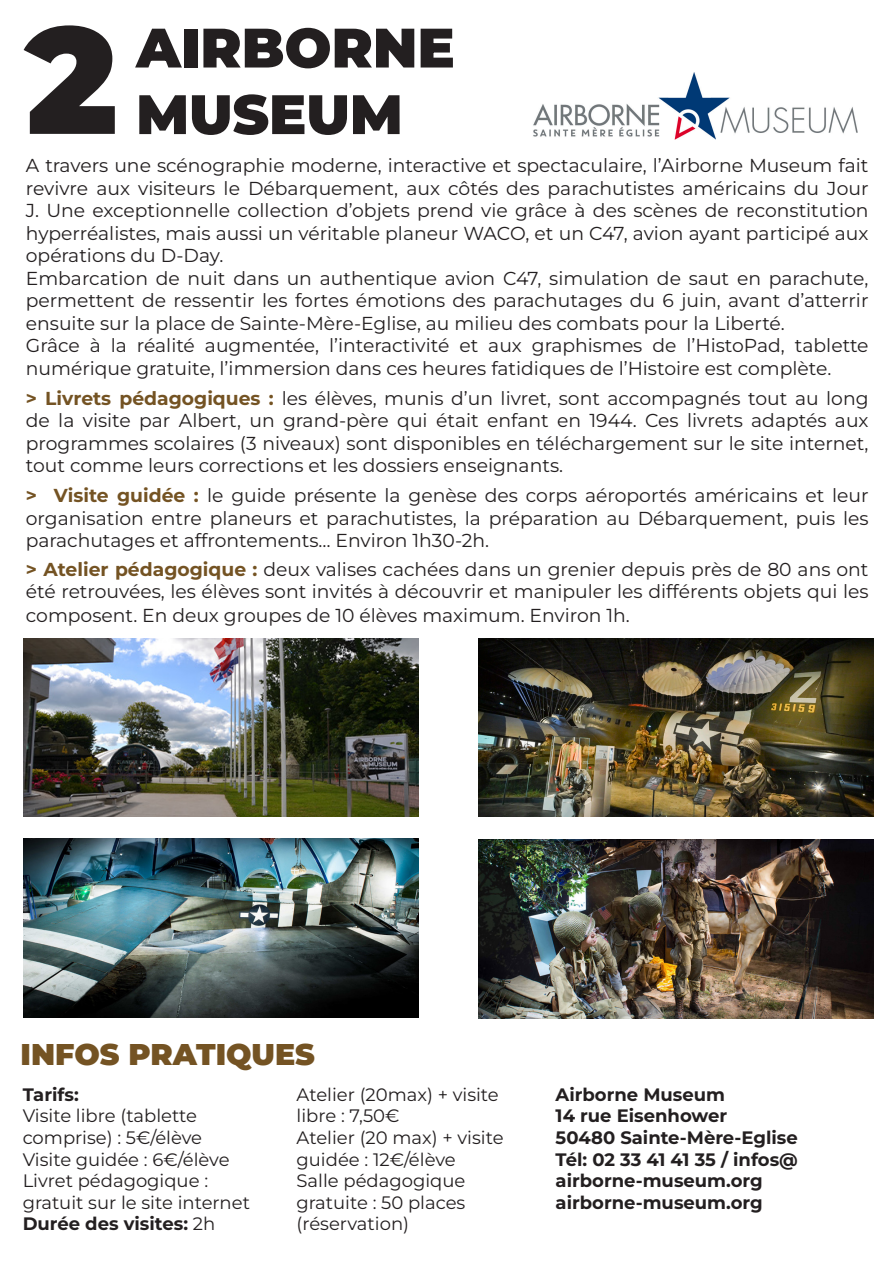
<style>
.page{position:relative;width:893px;height:1263px;background:#fff}
.page>*{position:absolute;margin:0;border:0;box-sizing:border-box;transform-origin:0 0}
.t1{font:900 151.5px "Montserrat";color:#231f20}
.t2{font:900 55.5px "Montserrat";color:#231f20}
.t3{font:900 30px "Montserrat";color:#745323}
.t4{font:18.75px/22.5px "Montserrat";color:#231f20;text-align:justify}
.t5{font:18px/21.6px "Montserrat";color:#231f20}
.t6{font:700 18px/21.6px "Montserrat";color:#231f20}
.s1{font-weight:700;color:#745323}
.s2{font-weight:400}
</style>
<div class="page">
<img style="left:23px;top:638px;width:396px;height:179px">
<img style="left:478px;top:638px;width:396px;height:179px">
<img style="left:533px;top:72px;width:325px;height:68px">
<img style="left:23px;top:839px;width:396px;height:178px">
<img style="left:478px;top:840px;width:396px;height:178px">
<p class="t1" style="left:26px;top:-21px;width:94px">2</p>
<p class="t2" style="left:136px;top:11px;width:320px">AIRBORNE</p>
<p class="t2" style="left:136px;top:77px;width:268px">MUSEUM</p>
<p class="t4" style="left:26px;top:154px;width:844px">A travers une scénographie moderne, interactive et spectaculaire, l’Airborne Museum fait revivre aux visiteurs le Débarquement, aux côtés des parachutistes américains du Jour J. Une exceptionnelle collection d’objets prend vie grâce à des scènes de reconstitution hyperréalistes, mais aussi un véritable planeur WACO, et un C47, avion ayant participé aux opérations du D-Day.</p>
<p class="t4" style="left:26px;top:266px;width:844px">Embarcation de nuit dans un authentique avion C47, simulation de saut en parachute, permettent de ressentir les fortes émotions des parachutages du 6 juin, avant d’atterrir ensuite sur la place de Sainte-Mère-Eglise, au milieu des combats pour la Liberté.</p>
<p class="t4" style="left:26px;top:334px;width:844px">Grâce à la réalité augmentée, l’interactivité et aux graphismes de l’HistoPad, tablette numérique gratuite, l’immersion dans ces heures fatidiques de l’Histoire est complète.</p>
<p class="t4" style="left:26px;top:386px;width:844px"><span class="s1">&gt; Livrets pédagogiques :</span> les élèves, munis d’un livret, sont accompagnés tout au long de la visite par Albert, un grand-père qui était enfant en 1944. Ces livrets adaptés aux programmes scolaires (3 niveaux) sont disponibles en téléchargement sur le site internet, tout comme leurs corrections et les dossiers enseignants.</p>
<p class="t4" style="left:26px;top:484px;width:844px"><span class="s1">&gt; Visite guidée :</span> le guide présente la genèse des corps aéroportés américains et leur organisation entre planeurs et parachutistes, la préparation au Débarquement, puis les parachutages et affrontements… Environ 1h30-2h.</p>
<p class="t4" style="left:26px;top:557px;width:844px;line-height:23px"><span class="s1">&gt; Atelier pédagogique :</span> deux valises cachées dans un grenier depuis près de 80 ans ont été retrouvées, les élèves sont invités à découvrir et manipuler les différents objets qui les composent. En deux groupes de 10 élèves maximum. Environ 1h.</p>
<p class="t3" style="left:21px;top:1034px;width:296px">INFOS PRATIQUES</p>
<p class="t6" style="left:23px;top:1083px;width:58px">Tarifs:</p>
<p class="t5" style="left:23px;top:1105px;width:181px">Visite libre (tablette comprise) : 5€/élève</p>
<p class="t5" style="left:23px;top:1148px;width:208px">Visite guidée : 6€/élève</p>
<p class="t5" style="left:23px;top:1169px;width:187px">Livret pédagogique :</p>
<p class="t5" style="left:23px;top:1191px;width:229px">gratuit sur le site internet</p>
<p class="t6" style="left:23px;top:1213px;width:194px">Durée des visites: <span class="s2">2h</span></p>
<p class="t5" style="left:297px;top:1083px;width:204px">Atelier (20max) + visite libre : 7,50€</p>
<p class="t5" style="left:297px;top:1126px;width:208px">Atelier (20 max) + visite guidée : 12€/élève</p>
<p class="t5" style="left:297px;top:1169px;width:170px;text-align:justify">Salle pédagogique gratuite : 50 places (réservation)</p>
<p class="t6" style="left:556px;top:1083px;width:171px">Airborne Museum</p>
<p class="t6" style="left:556px;top:1105px;width:173px">14 rue Eisenhower</p>
<p class="t6" style="left:556px;top:1126px;width:244px">50480 Sainte-Mère-Eglise</p>
<p class="t6" style="left:556px;top:1148px;width:244px">Tél: 02 33 41 41 35 / infos@ airborne-museum.org</p>
<p class="t6" style="left:556px;top:1191px;width:209px">airborne-museum.org</p>
</div>
